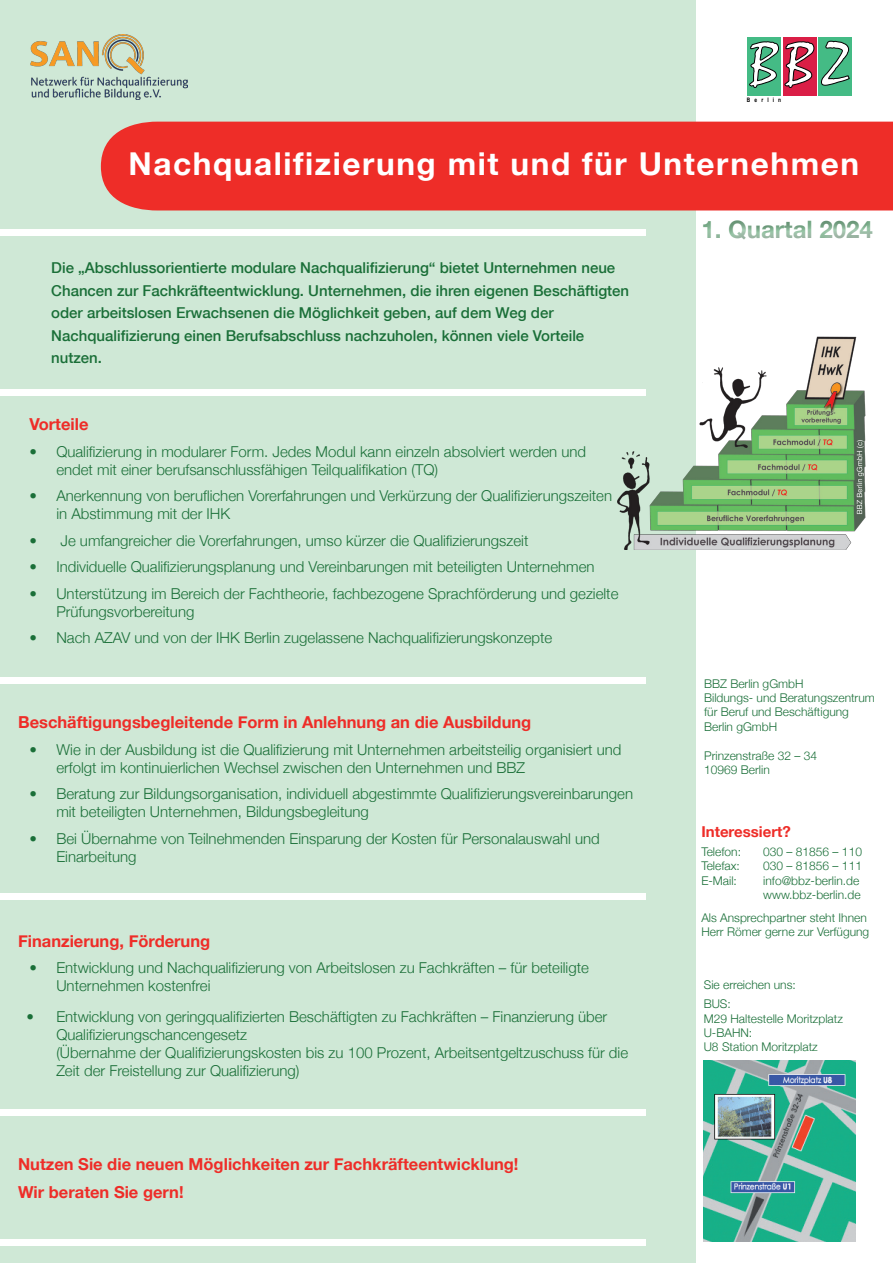
<style>
.page{position:relative;width:893px;height:1263px;background:#fff}
.page>*{position:absolute;margin:0;border:0;box-sizing:border-box;transform-origin:0 0}
.t1{font:61.5px "Mistral";color:#fff}
.t2{font:700 31.5px "Helvetica Neue";letter-spacing:.05em;color:#fff}
.t3{font:700 16.5px/28.3px "Helvetica Neue";color:#ee2d28}
.t4{font:300 15px/18px "Helvetica Neue";color:#1a6f38}
.t5{font:500 15px/22.5px "Helvetica Neue";color:#1a6f38}
.t6{font:700 15px "Helvetica Neue";color:#ee2d28}
.t7{font:300 12px/14.4px "Helvetica Neue";color:#1a6f38}
.t8{font:700 6.15px "Arial";letter-spacing:.85em;color:#000;scale:.79 1}
</style>
<div class="page">
<div style="left:0;top:0;width:695px;height:1263px;background:#cfe8d6"></div>
<div style="left:101px;top:122px;width:792px;height:88px;background:#ee2d28"></div>
<img style="left:704px;top:1060px;width:152px;height:182px">
<div style="left:747px;top:37px;width:34px;height:59px;background:#44bb85"></div>
<div style="left:818px;top:37px;width:34px;height:59px;background:#44bb85"></div>
<div style="left:783px;top:37px;width:34px;height:59px;background:#da1e46"></div>
<svg style="left:749px;top:42px;width:30px;height:46px"></svg>
<svg style="left:785px;top:42px;width:29px;height:46px"></svg>
<svg style="left:821px;top:41px;width:28px;height:44px"></svg>
<div style="left:0;top:389px;width:645px;height:7px;background:#fff"></div>
<div style="left:0;top:677px;width:645px;height:7px;background:#fff"></div>
<div style="left:0;top:1109px;width:645px;height:6px;background:#fff"></div>
<div style="left:0;top:1239px;width:645px;height:6px;background:#fff"></div>
<div style="left:0;top:893px;width:645px;height:6px;background:#fff"></div>
<div style="left:0;top:229px;width:645px;height:7px;background:#fff"></div>
<img style="left:31px;top:34px;width:157px;height:65px">
<img style="left:618px;top:328px;width:247px;height:222px">
<div style="left:693px;top:211px;width:200px;height:67px;background:#fff"></div>
<div style="left:685px;top:213px;width:208px;height:43px;background:#288746;opacity:.6"></div>
<h1 class="t1" style="left:750px;top:30px;width:101px">BBZ</h1>
<p class="t8" style="left:747px;top:96px;width:45px">Berlin</p>
<h2 class="t2" style="left:129px;top:145px;width:732px">Nachqualifizierung mit und für Unternehmen</h2>
<p class="t5" style="left:51px;top:257px;width:579px">Die „Abschlussorientierte modulare Nachqualifizierung“ bietet Unternehmen neue Chancen zur Fachkräfteentwicklung. Unternehmen, die ihren eigenen Beschäftigten oder arbeitslosen Erwachsenen die Möglichkeit geben, auf dem Weg der Nachqualifizierung einen Berufsabschluss nachzuholen, können viele Vorteile nutzen.</p>
<p class="t3" style="left:29px;top:410px;width:61px">Vorteile</p>
<p class="t4" style="left:56px;top:442px;width:531px;text-indent:-27px">• Qualifizierung in modularer Form. Jedes Modul kann einzeln absolviert werden und endet mit einer berufsanschlussfähigen Teilqualifikation (TQ)</p>
<p class="t4" style="left:56px;top:486px;width:557px;text-indent:-27px">• Anerkennung von beruflichen Vorerfahrungen und Verkürzung der Qualifizierungszeiten in Abstimmung mit der IHK</p>
<p class="t4" style="left:29px;top:531px;width:501px">• Je umfangreicher die Vorerfahrungen, umso kürzer die Qualifizierungszeit</p>
<p class="t4" style="left:29px;top:557px;width:567px">• Individuelle Qualifizierungsplanung und Vereinbarungen mit beteiligten Unternehmen</p>
<p class="t4" style="left:56px;top:584px;width:564px;text-indent:-27px">• Unterstützung im Bereich der Fachtheorie, fachbezogene Sprachförderung und gezielte<br>Prüfungsvorbereitung</p>
<p class="t4" style="left:29px;top:628px;width:525px">• Nach AZAV und von der IHK Berlin zugelassene Nachqualifizierungskonzepte</p>
<p class="t3" style="left:18px;top:708px;width:515px">Beschäftigungsbegleitende Form in Anlehnung an die Ausbildung</p>
<p class="t4" style="left:56px;top:740px;width:567px;text-indent:-27px">• Wie in der Ausbildung ist die Qualifizierung mit Unternehmen arbeitsteilig organisiert und erfolgt im kontinuierlichen Wechsel zwischen den Unternehmen und BBZ</p>
<p class="t4" style="left:56px;top:784px;width:578px;text-indent:-27px">• Beratung zur Bildungsorganisation, individuell abgestimmte Qualifizierungsvereinbarungen mit beteiligten Unternehmen, Bildungsbegleitung</p>
<p class="t4" style="left:56px;top:829px;width:545px;text-indent:-27px">• Bei Übernahme von Teilnehmenden Einsparung der Kosten für Personalauswahl und<br>Einarbeitung</p>
<p class="t3" style="left:18px;top:926px;width:194px">Finanzierung, Förderung</p>
<p class="t4" style="left:56px;top:958px;width:534px;text-indent:-27px">• Entwicklung und Nachqualifizierung von Arbeitslosen zu Fachkräften – für beteiligte<br>Unternehmen kostenfrei</p>
<p class="t4" style="left:56px;top:1007px;width:573px;text-indent:-30px">• Entwicklung von geringqualifizierten Beschäftigten zu Fachkräften – Finanzierung über Qualifizierungschancengesetz<br>(Übernahme der Qualifizierungskosten bis zu 100 Prozent, Arbeitsentgeltzuschuss für die Zeit der Freistellung zur Qualifizierung)</p>
<p class="t3" style="left:18px;top:1149px;width:502px">Nutzen Sie die neuen Möglichkeiten zur Fachkräfteentwicklung!<br>Wir beraten Sie gern!</p>
<p class="t7" style="left:704px;top:676px;width:172px">BBZ Berlin gGmbH<br>Bildungs- und Beratungszentrum für Beruf und Beschäftigung<br>Berlin gGmbH</p>
<p class="t7" style="left:704px;top:748px;width:114px">Prinzenstraße 32 – 34<br>10969 Berlin</p>
<p class="t6" style="left:701px;top:823px;width:91px">Interessiert?</p>
<p class="t7" style="left:701px;top:844px;width:41px">Telefon:</p>
<p class="t7" style="left:763px;top:844px;width:100px">030 – 81856 – 110</p>
<p class="t7" style="left:701px;top:859px;width:40px">Telefax:</p>
<p class="t7" style="left:763px;top:859px;width:100px">030 – 81856 – 111</p>
<p class="t7" style="left:701px;top:873px;width:37px">E-Mail:</p>
<p class="t7" style="left:763px;top:873px;width:99px">info@bbz-berlin.de www.bbz-berlin.de</p>
<p class="t7" style="left:701px;top:910px;width:169px">Als Ansprechpartner steht Ihnen<br>Herr Römer gerne zur Verfügung</p>
<p class="t7" style="left:704px;top:976px;width:94px;line-height:18.6px">Sie erreichen uns:<br>BUS:</p>
<p class="t7" style="left:704px;top:1011px;width:141px">M29 Haltestelle Moritzplatz<br>U-BAHN:<br>U8 Station Moritzplatz</p>
</div>
